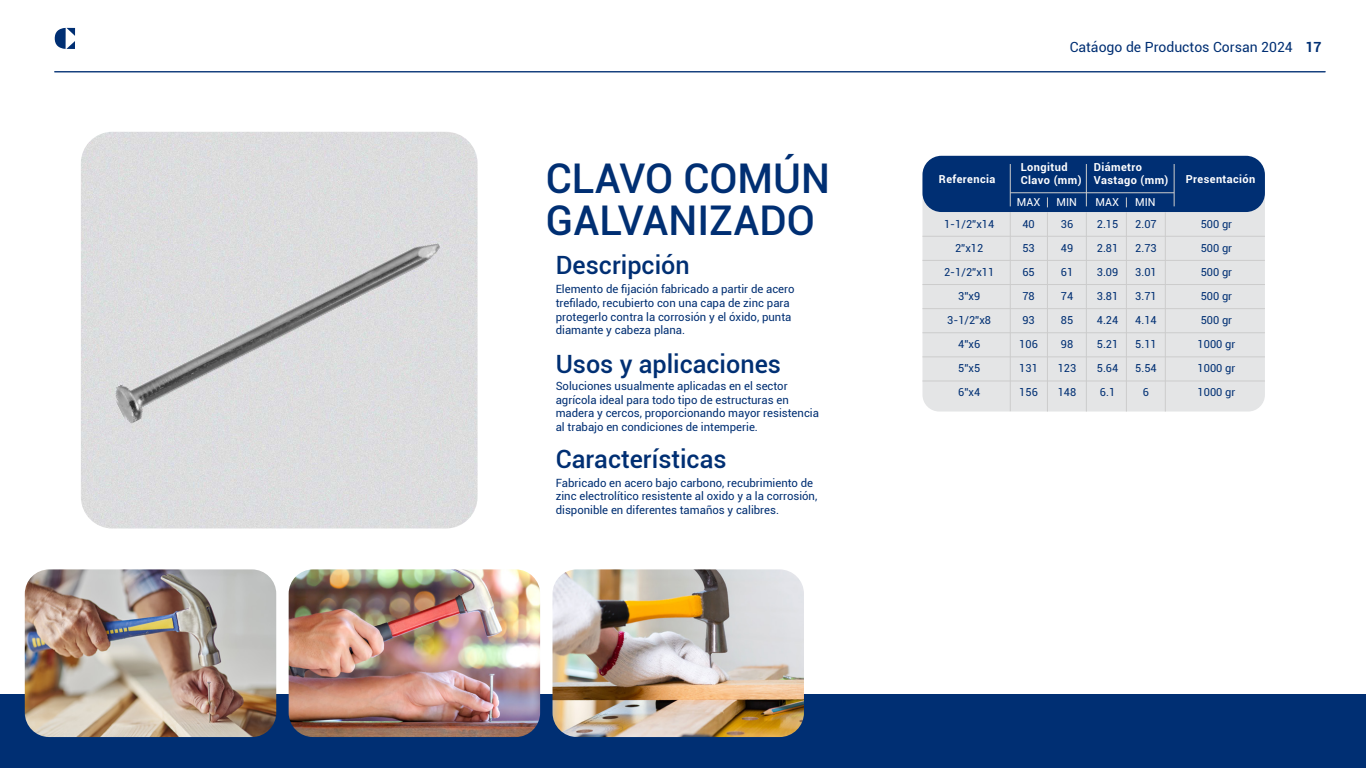
<style>
.page{position:relative;width:1366px;height:768px;background:#fff}
.page>*{position:absolute;margin:0;border:0;box-sizing:border-box;transform-origin:0 0}
.t1{font:500 41px/42px "Roboto";color:#002f73}
.t2{font:500 25.2px "Roboto";color:#002f73}
.t3{font:14px "Roboto";color:#002f73}
.t4{font:11.4px/13.6px "Roboto";color:#002f73}
.t5{font:11px/24.1px "Roboto";color:#002f73}
.t6{font:700 11px/13.2px "Roboto";letter-spacing:.04em;color:#fff}
.t7{font:11px "Roboto";color:#fff}
.s1{font-weight:700}
</style>
<div class="page">
<hr style="left:55px;top:71px;width:1270px;height:1px;background:#002f73">
<svg style="left:55px;top:28px;width:20px;height:21px"></svg>
<div style="left:81px;top:132px;width:397px;height:396px;background:#dcdcde"></div>
<img style="left:110px;top:228px;width:338px;height:197px">
<div style="left:0;top:695px;width:1366px;height:73px;background:#002f73"></div>
<div style="left:922px;top:164px;width:343px;height:248px;background:#e4e5e6;border-radius:17px"></div>
<div style="left:922px;top:156px;width:343px;height:56px;background:#002f73;border-radius:19px"></div>
<hr style="left:1010px;top:212px;width:1px;height:199px;background:#ccc">
<hr style="left:1086px;top:212px;width:1px;height:200px;background:#ccc">
<hr style="left:1047px;top:212px;width:1px;height:200px;background:#ccc">
<hr style="left:922px;top:236px;width:343px;height:1px;background:#ccc">
<hr style="left:1010px;top:164px;width:1px;height:42px;background:#ccc">
<hr style="left:1086px;top:164px;width:1px;height:42px;background:#ccc">
<hr style="left:1174px;top:164px;width:1px;height:42px;background:#ccc">
<hr style="left:922px;top:260px;width:343px;height:1px;background:#ccc">
<hr style="left:922px;top:284px;width:343px;height:1px;background:#ccc">
<hr style="left:922px;top:308px;width:343px;height:1px;background:#ccc">
<hr style="left:922px;top:332px;width:343px;height:1px;background:#ccc">
<hr style="left:922px;top:357px;width:343px;height:1px;background:#ccc">
<hr style="left:922px;top:381px;width:343px;height:1px;background:#ccc">
<hr style="left:1165px;top:212px;width:1px;height:200px;background:#ccc">
<hr style="left:1126px;top:212px;width:1px;height:200px;background:#ccc">
<hr style="left:1010px;top:192px;width:164px;height:1px;background:#ccc">
<img style="left:25px;top:569px;width:251px;height:168px">
<img style="left:289px;top:569px;width:251px;height:168px">
<img style="left:553px;top:569px;width:251px;height:168px">
<h1 class="t1" style="left:546px;top:156px;width:286px">CLAVO COMÚN<br>GALVANIZADO</h1>
<h2 class="t2" style="left:556px;top:248px;width:136px">Descripción</h2>
<p class="t4" style="left:556px;top:282px;width:240px">Elemento de fijación fabricado a partir de acero trefilado, recubierto con una capa de zinc para protegerlo contra la corrosión y el óxido, punta diamante y cabeza plana.</p>
<h2 class="t2" style="left:556px;top:346px;width:227px">Usos y aplicaciones</h2>
<p class="t4" style="left:556px;top:379px;width:265px">Soluciones usualmente aplicadas en el sector agrícola ideal para todo tipo de estructuras en madera y cercos, proporcionando mayor resistencia al trabajo en condiciones de intemperie.</p>
<h2 class="t2" style="left:556px;top:441px;width:172px">Características</h2>
<p class="t4" style="left:556px;top:476px;width:263px">Fabricado en acero bajo carbono, recubrimiento de zinc electrolítico resistente al oxido y a la corrosión, disponible en diferentes tamaños y calibres.</p>
<p class="t3" style="left:1070px;top:37px;width:253px">Catáogo de Productos Corsan 2024 <span class="s1">17</span></p>
<p class="t6" style="left:939px;top:172px;width:58px">Referencia</p>
<p class="t6" style="left:1021px;top:160px;width:62px">Longitud<br>Clavo (mm)</p>
<p class="t6" style="left:1094px;top:160px;width:76px">Diámetro<br>Vastago (mm)</p>
<p class="t6" style="left:1186px;top:172px;width:71px">Presentación</p>
<p class="t5" style="left:944px;top:211px;width:52px">1-1/2”x14</p>
<p class="t5" style="left:1022px;top:211px;width:14px">40</p>
<p class="t5" style="left:1201px;top:211px;width:33px">500 gr</p>
<p class="t5" style="left:955px;top:235px;width:30px">2”x12</p>
<p class="t5" style="left:1022px;top:235px;width:14px">53</p>
<p class="t5" style="left:1201px;top:235px;width:33px">500 gr</p>
<p class="t5" style="left:944px;top:259px;width:52px">2-1/2”x11</p>
<p class="t5" style="left:1022px;top:259px;width:14px">65</p>
<p class="t5" style="left:1201px;top:259px;width:33px">500 gr</p>
<p class="t5" style="left:958px;top:284px;width:24px">3”x9</p>
<p class="t5" style="left:1022px;top:284px;width:14px">78</p>
<p class="t5" style="left:1201px;top:284px;width:33px">500 gr</p>
<p class="t5" style="left:947px;top:308px;width:45px">3-1/2”x8</p>
<p class="t5" style="left:1022px;top:308px;width:14px">93</p>
<p class="t5" style="left:1201px;top:308px;width:33px">500 gr</p>
<p class="t5" style="left:958px;top:332px;width:24px">4”x6</p>
<p class="t5" style="left:1019px;top:332px;width:20px">106</p>
<p class="t5" style="left:1198px;top:332px;width:39px">1000 gr</p>
<p class="t5" style="left:958px;top:356px;width:24px">5”x5</p>
<p class="t5" style="left:1019px;top:356px;width:20px">131</p>
<p class="t5" style="left:1198px;top:356px;width:39px">1000 gr</p>
<p class="t5" style="left:958px;top:380px;width:24px">6”x4</p>
<p class="t5" style="left:1019px;top:380px;width:20px">156</p>
<p class="t5" style="left:1198px;top:380px;width:39px">1000 gr</p>
<p class="t7" style="left:1017px;top:195px;width:25px">MAX</p>
<p class="t7" style="left:1057px;top:195px;width:22px">MIN</p>
<p class="t7" style="left:1096px;top:195px;width:25px">MAX</p>
<p class="t7" style="left:1135px;top:195px;width:22px">MIN</p>
<p class="t5" style="left:1058px;top:211px;width:20px">36<br>49<br>61<br>74<br>85<br>98<br>123<br>148</p>
<p class="t5" style="left:1097px;top:211px;width:23px;text-align:justify">2.15<br>2.81<br>3.09<br>3.81<br>4.24<br>5.21<br>5.64<br>6.1</p>
<p class="t5" style="left:1135px;top:211px;width:23px;text-align:center">2.07<br>2.73<br>3.01<br>3.71<br>4.14<br>5.11<br>5.54<br>6</p>
</div>
